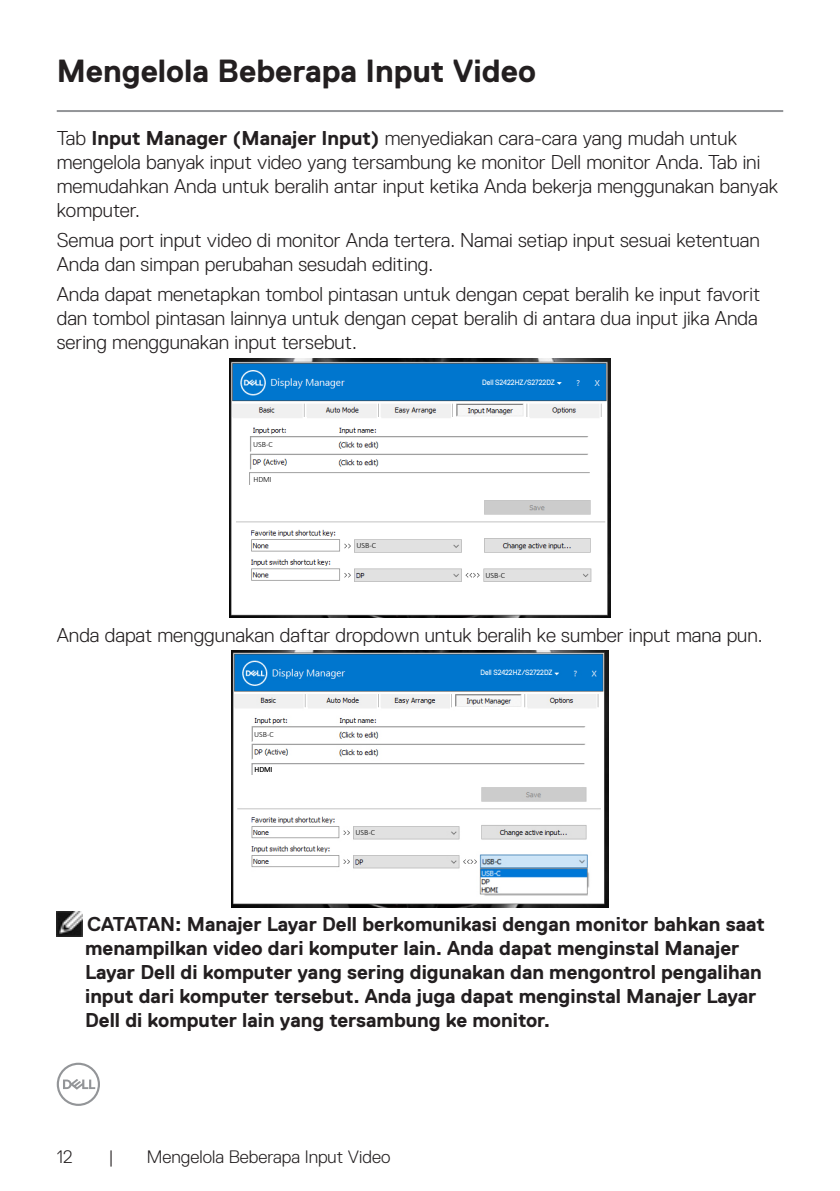
<style>
.page{position:relative;width:840px;height:1191px;background:#fff}
.page>*{position:absolute;margin:0;border:0;box-sizing:border-box;transform-origin:0 0}
.t1{font:700 32px "Dell Replica";color:#231f20}
.t2{font:300 20px/24px "Dell Replica";color:#231f20}
.t3{font:700 20px/24px "Dell Replica";color:#231f20}
.t4{font:300 18px "Dell Replica";color:#231f20}
.t5{font:300 8px "Calibri";color:#000}
.t6{font:7.6px "Dell Replica";color:#fff;scale:.9 1}
.s1{font-weight:700}
</style>
<div class="page">
<svg style="left:57px;top:1062px;width:43px;height:44px"></svg>
<hr style="left:57px;top:110px;width:725px;height:2px;background:#939598">
<img style="left:229px;top:358px;width:381px;height:259px">
<div style="left:477px;top:376px;width:75px;height:10px;background:#0076ce"></div>
<svg style="left:248px;top:472px;width:342px;height:14px"></svg>
<div style="left:252px;top:441px;width:25px;height:8px;background:#fff"></div>
<div style="left:484px;top:571px;width:25px;height:8px;background:#e1e1e1"></div>
<div style="left:355px;top:542px;width:25px;height:7px;background:#e1e1e1"></div>
<img style="left:231px;top:651px;width:377px;height:256px">
<div style="left:475px;top:667px;width:77px;height:10px;background:#0076ce"></div>
<div style="left:355px;top:828px;width:24px;height:8px;background:#e1e1e1"></div>
<div style="left:254px;top:729px;width:24px;height:9px;background:#fff"></div>
<svg style="left:251px;top:758px;width:334px;height:18px"></svg>
<div style="left:234px;top:784px;width:13px;height:10px;background:#fff"></div>
<img style="left:57px;top:911px;width:25px;height:26px">
<h1 class="t1" style="left:57px;top:53px;width:480px">Mengelola Beberapa Input Video</h1>
<p class="t2" style="left:57px;top:127px;width:722px">Tab <span class="s1">Input Manager (Manajer Input)</span> menyediakan cara-cara yang mudah untuk mengelola banyak input video yang tersambung ke monitor Dell monitor Anda. Tab ini memudahkan Anda untuk beralih antar input ketika Anda bekerja menggunakan banyak komputer.</p>
<p class="t2" style="left:57px;top:228px;width:704px">Semua port input video di monitor Anda tertera. Namai setiap input sesuai ketentuan<br>Anda dan simpan perubahan sesudah editing.</p>
<p class="t2" style="left:57px;top:282px;width:704px">Anda dapat menetapkan tombol pintasan untuk dengan cepat beralih ke input favorit dan tombol pintasan lainnya untuk dengan cepat beralih di antara dua input jika Anda sering menggunakan input tersebut.</p>
<p class="t6" style="left:482px;top:378px;width:82px">Dell S2422HZ/S2722DZ</p>
<p class="t5" style="left:253px;top:439px;width:21px">USB-C</p>
<p class="t5" style="left:253px;top:474px;width:20px">HDMI</p>
<p class="t5" style="left:356px;top:541px;width:21px">USB-C</p>
<p class="t5" style="left:485px;top:570px;width:21px">USB-C</p>
<p class="t2" style="left:57px;top:623px;width:707px">Anda dapat menggunakan daftar dropdown untuk beralih ke sumber input mana pun.</p>
<p class="t6" style="left:480px;top:668px;width:81px">Dell S2422HZ/S2722DZ</p>
<p class="t5" style="left:254px;top:729px;width:21px">USB-C</p>
<p class="t5" style="left:254px;top:764px;width:20px">HDMI</p>
<p class="t5" style="left:355px;top:827px;width:21px">USB-C</p>
<p class="t3" style="left:85px;top:912px;width:680px">CATATAN: Manajer Layar Dell berkomunikasi dengan monitor bahkan saat menampilkan video dari komputer lain. Anda dapat menginstal Manajer Layar Dell di komputer yang sering digunakan dan mengontrol pengalihan input dari komputer tersebut. Anda juga dapat menginstal Manajer Layar Dell di komputer lain yang tersambung ke monitor.</p>
<p class="t4" style="left:57px;top:1146px;width:17px">12</p>
<p class="t4" style="left:109px;top:1146px;width:7px">|</p>
<p class="t4" style="left:147px;top:1146px;width:245px">Mengelola Beberapa Input Video</p>
</div>
